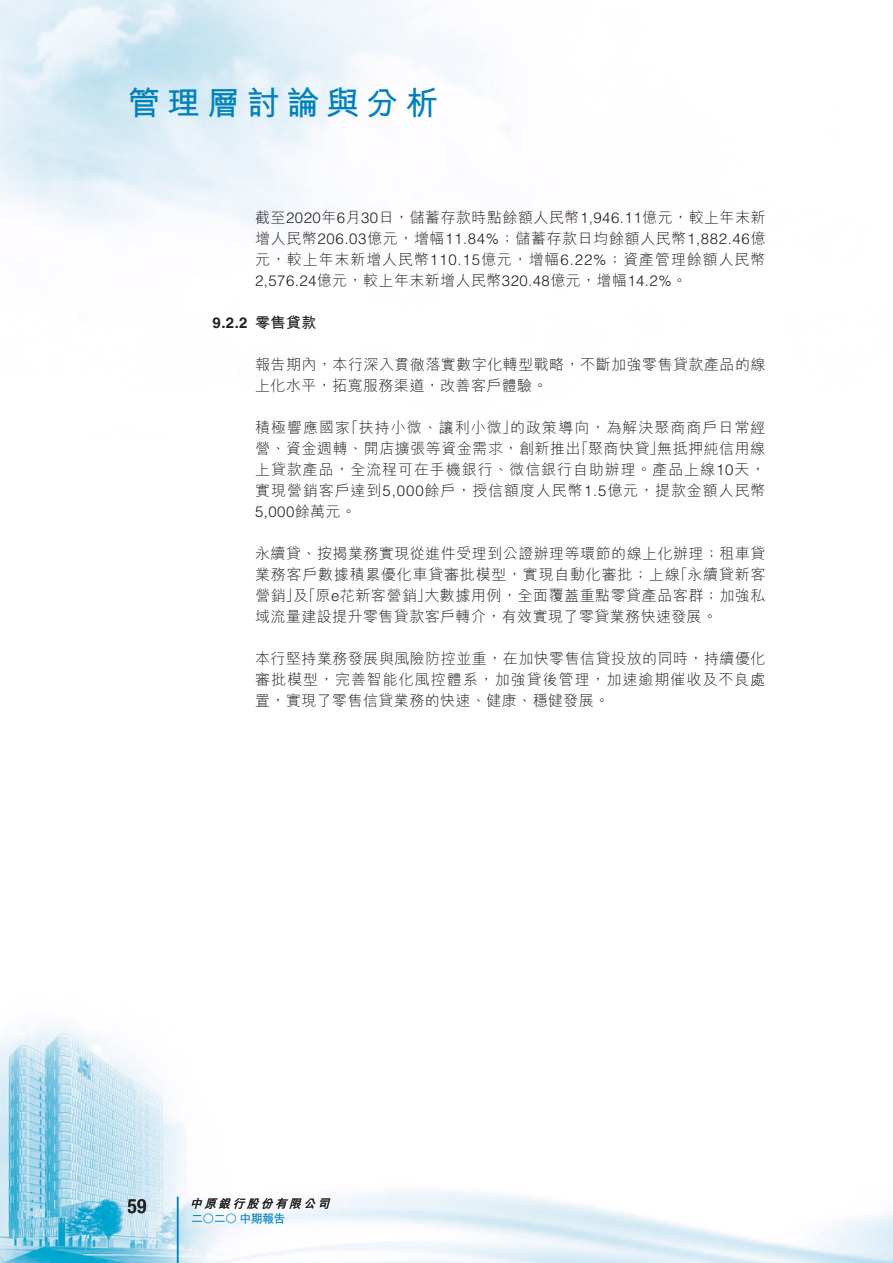
<style>
.page{position:relative;width:893px;height:1263px;background:#fff}
.page>*{position:absolute;margin:0;border:0;box-sizing:border-box;transform-origin:0 0}
.t1{font:700 33px "M Hei HK";letter-spacing:.205em;color:#0081bb}
.t2{font:500 condensed 19.5px "Helvetica Neue LT Pro";color:#231f20}
.t3{font:300 15px/21px "M Hei HK";letter-spacing:.035em;color:#231f20}
.t4{font:300 15px/21px "M Hei HK";letter-spacing:.06em;color:#231f20}
.t5{font:300 15px "Helvetica LT Std";letter-spacing:.03em;color:#231f20}
.t6{font:300 15px "M Hei HK";letter-spacing:.07em;color:#231f20}
.t7{font:700 15px "Helvetica LT Std";color:#231f20}
.t8{font:700 15px "M Hei HK";color:#231f20}
.t9{font:italic 700 12px "M Hei HK";color:#231f20}
.t10{font:700 12px "M Hei HK";color:#0081bb}
.s1{font-family:"Helvetica LT Std"}
.s2{font-family:"M Hei HK"}
</style>
<div class="page">
<img style="left:0;top:0;width:893px;height:1263px">
<hr style="left:177px;top:1197px;width:1px;height:66px;background:#0081bb">
<h1 class="t1" style="left:128px;top:78px;width:312px">管理層討論與分析</h1>
<p class="t7" style="left:213px;top:314px;width:37px">9.2.2</p>
<p class="t3" style="left:255px;top:207px;width:512px;text-align:justify">截至<span class="s1">2020</span>年 月<span class="s1">6 30</span>日，儲蓄存款時點餘額人民幣<span class="s1">1,946.11</span>億元，較上年末新增人民幣<span class="s1">206.03</span>億元，增幅<span class="s1">11.84%</span>；儲蓄存款日均餘額人民幣<span class="s1">1,882.46</span>億元，較上年末新增人民幣<span class="s1">110.15</span>億元，增幅<span class="s1">6.22%</span>；資產管理餘額人民幣</p>
<p class="t5" style="left:255px;top:272px;width:433px">2,576.24<span class="s2">億元，較上年末新增人民幣</span>320.48<span class="s2">億元，增幅</span>14.2%<span class="s2">。</span></p>
<p class="t8" style="left:255px;top:312px;width:63px">零售貸款</p>
<p class="t3" style="left:255px;top:354px;width:512px">報告期內，本行深入貫徹落實數字化轉型戰略，不斷加強零售貸款產品的線上化水平，拓寬服務渠道，改善客戶體驗。</p>
<p class="t6" style="left:510px;top:420px;width:257px">的政策導向，為解決聚商商戶日常經</p>
<p class="t6" style="left:344px;top:420px;width:174px">「扶持小微、讓利小微」</p>
<p class="t3" style="left:255px;top:417px;width:97px">積極響應國家</p>
<p class="t4" style="left:255px;top:438px;width:512px">營、資金週轉、開店擴張等資金需求，創新推出<br>上貸款產品，全流程可在手機銀行、微信銀行自助辦理。產品上線<span class="s1">10</span>天，實現營銷客戶達到<span class="s1">5,000</span>餘戶，授信額度人民幣<span class="s1">1.5</span>億元，提款金額人民幣</p>
<p class="t5" style="left:255px;top:503px;width:102px">5,000<span class="s2">餘萬元。</span></p>
<p class="t3" style="left:255px;top:543px;width:512px;text-align:right">永續貸、按揭業務實現從進件受理到公證辦理等環節的線上化辦理；租車貸「永續貸新客</p>
<p class="t3" style="left:574px;top:438px;width:92px">「聚商快貸」</p>
<p class="t3" style="left:657px;top:438px;width:110px">無抵押純信用線</p>
<p class="t3" style="left:424px;top:564px;width:343px;text-indent:-169px">業務客戶數據積累優化車貸審批模型，實現自動化審批；上線<br>大數據用例，全面覆蓋重點零貸產品客群；加強私</p>
<p class="t3" style="left:255px;top:585px;width:464px">營銷 「及」 原<span class="s1">e</span>花新客營銷」<br>域流量建設提升零售貸款客戶轉介，有效實現了零貸業務快速發展。</p>
<p class="t3" style="left:255px;top:648px;width:512px;text-align:justify">本行堅持業務發展與風險防控並重，在加快零售信貸投放的同時，持續優化審批模型，完善智能化風控體系，加強貸後管理，加速逾期催收及不良處置，實現了零售信貸業務的快速、健康、穩健發展。</p>
<h2 class="t2" style="left:128px;top:1194px;width:20px">59</h2>
<p class="t9" style="left:190px;top:1195px;width:145px">中原銀行股份有限公司</p>
<p class="t10" style="left:191px;top:1210px;width:96px">二○二○ 中期報告</p>
</div>
